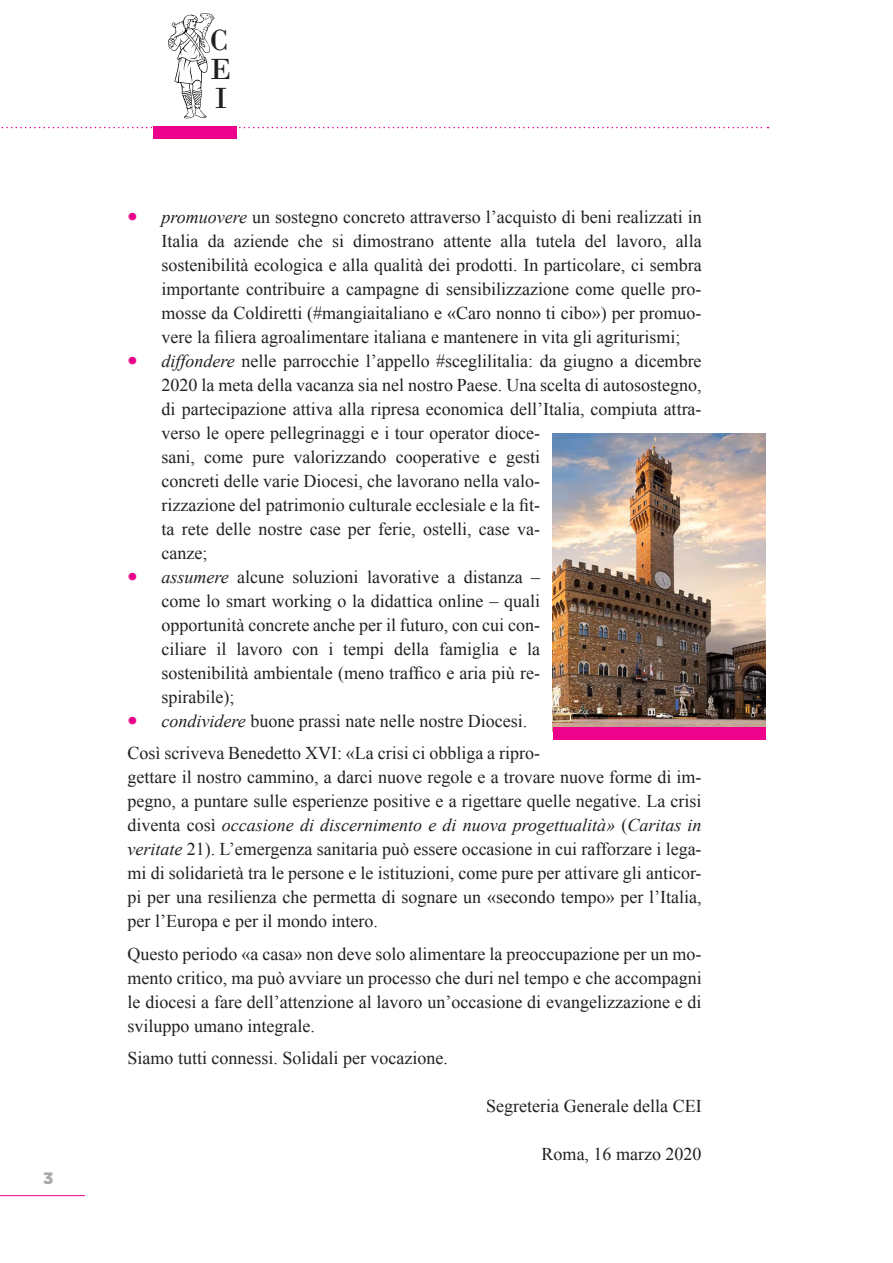
<style>
.page{position:relative;width:893px;height:1263px;background:#fff}
.page>*{position:absolute;margin:0;border:0;box-sizing:border-box;transform-origin:0 0}
.t1{font:30.6px/29.1px "Bodoni";color:#231f20;text-align:justify}
.Times_punto_x_punto{font:18px/24px "Times New Roman";color:#231f20;text-align:justify}
.Times_senza_rientro{font:18px/24px "Times New Roman";color:#231f20}
.Testo_11{font:900 16.5px "Gotham";color:#a8a9ad}
.s1{font-family:"Myriad Pro";font-size:36px;color:#ed028c}
.s2{font-style:italic}
</style>
<div class="page">
<img style="left:553px;top:434px;width:212px;height:293px">
<div style="left:553px;top:727px;width:212px;height:13px;background:#ed028c"></div>
<svg style="left:1px;top:127px;width:767px;height:1px"></svg>
<div style="left:153px;top:126px;width:84px;height:13px;background:#ed028c"></div>
<svg style="left:168px;top:13px;width:47px;height:105px"></svg>
<hr style="left:0;top:1195px;width:85px;height:1px;background:#ed028c">
<p class="Testo_11" style="left:43px;top:1168px;width:12px">3</p>
<p class="t1" style="left:210px;top:25px;width:23px">C E I</p>
<p class="Times_punto_x_punto" style="left:162px;top:204px;width:542px;text-indent:-34px"><span class="s1">•</span> <span class="s2">promuovere</span> un sostegno concreto attraverso l’acquisto di beni realizzati in Italia da aziende che si dimostrano attente alla tutela del lavoro, alla sostenibilità ecologica e alla qualità dei prodotti. In particolare, ci sembra importante contribuire a campagne di sensibilizzazione come quelle pro&shy;mosse da Coldiretti (#mangiaitaliano e «Caro nonno ti cibo») per promuo&shy;vere la filiera agroalimentare italiana e mantenere in vita gli agriturismi;</p>
<p class="Times_punto_x_punto" style="left:162px;top:348px;width:542px;text-align:left;text-indent:-34px"><span class="s1">•</span> <span class="s2">diffondere</span> nelle parrocchie l’appello #sceglilitalia: da giugno a dicembre 2020 la meta della vacanza sia nel nostro Paese. Una scelta di autosostegno, di partecipazione attiva alla ripresa economica dell’Italia, compiuta attra&shy;verso le opere pellegrinaggi e i tour operator dioce-<br>sani, come pure valorizzando cooperative e gesti<br>concreti delle varie Diocesi, che lavorano nella valo-<br>rizzazione del patrimonio culturale ecclesiale e la fit-<br>ta rete delle nostre case per ferie, ostelli, case va-<br>canze;</p>
<p class="Times_punto_x_punto" style="left:162px;top:564px;width:380px;text-indent:-34px"><span class="s1">•</span> <span class="s2">assumere</span> alcune soluzioni lavorative a distanza – come lo smart working o la didattica online – quali opportunità concrete anche per il futuro, con cui con&shy;ciliare il lavoro con i tempi della famiglia e la sostenibilità ambientale (meno traffico e aria più re&shy;spirabile);</p>
<p class="Times_punto_x_punto" style="left:128px;top:708px;width:401px"><span class="s1">•</span> <span class="s2">condividere</span> buone prassi nate nelle nostre Diocesi.</p>
<p class="Times_senza_rientro" style="left:128px;top:741px;width:576px">Così scriveva Benedetto XVI: «La crisi ci obbliga a ripro-<br>gettare il nostro cammino, a darci nuove regole e a trovare nuove forme di im&shy;pegno, a puntare sulle esperienze positive e a rigettare quelle negative. La crisi diventa così <span class="s2">occasione di discernimento e di nuova progettualità»</span> (<span class="s2">Caritas in veritate</span> 21). L’emergenza sanitaria può essere occasione in cui rafforzare i lega&shy;mi di solidarietà tra le persone e le istituzioni, come pure per attivare gli anticor&shy;pi per una resilienza che permetta di sognare un «secondo tempo» per l’Italia, per l’Europa e per il mondo intero.</p>
<p class="Times_senza_rientro" style="left:128px;top:941px;width:576px;text-align:justify">Questo periodo «a casa» non deve solo alimentare la preoccupazione per un mo&shy;mento critico, ma può avviare un processo che duri nel tempo e che accompagni le diocesi a fare dell’attenzione al lavoro un’occasione di evangelizzazione e di sviluppo umano integrale.</p>
<p class="Times_senza_rientro" style="left:128px;top:1046px;width:322px">Siamo tutti connessi. Solidali per vocazione.</p>
<p class="Times_senza_rientro" style="left:486px;top:1094px;width:217px">Segreteria Generale della CEI</p>
<p class="Times_senza_rientro" style="left:542px;top:1142px;width:161px">Roma, 16 marzo 2020</p>
</div>
